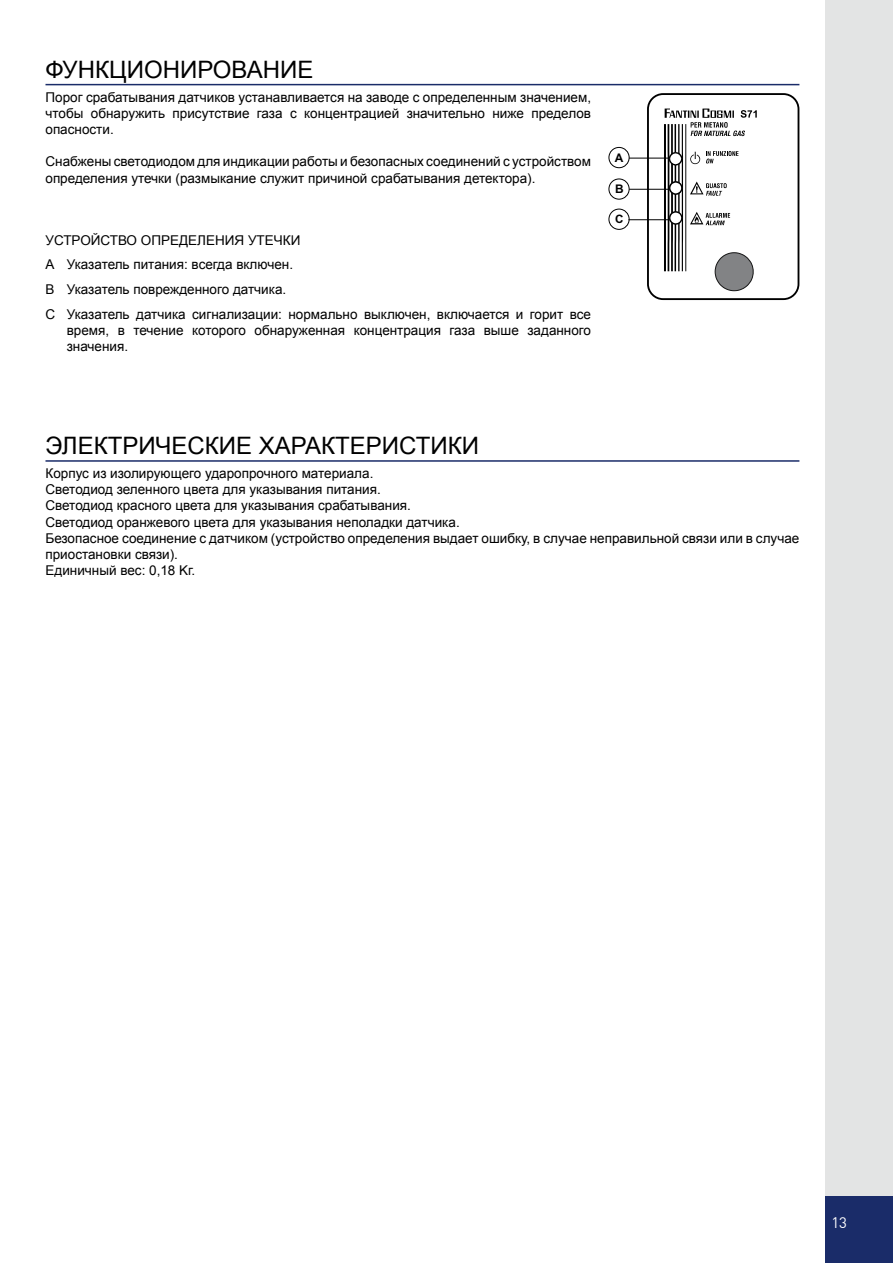
<style>
.page{position:relative;width:893px;height:1263px;background:#fff}
.page>*{position:absolute;margin:0;border:0;box-sizing:border-box;transform-origin:0 0}
.t1{font:24px "Arial";color:#000}
.t2{font:15px "DIN";color:#fff}
.t3{font:13.5px/16.2px "Arial";color:#000}
.t4{font:700 11.85px "Arial";color:#000}
.t5{font:700 11.55px "Arial";color:#000}
</style>
<div class="page">
<div style="left:825px;top:0;width:68px;height:1263px;background:#e3e4e4"></div>
<div style="left:825px;top:1196px;width:68px;height:67px;background:#1a2c69"></div>
<hr style="left:45px;top:460px;width:754px;height:2px;background:#1a2c69">
<hr style="left:45px;top:84px;width:754px;height:1px;background:#1a2c69">
<div style="left:647px;top:93px;width:152px;height:207px;border:2px solid #000;border-radius:15px"></div>
<hr style="left:629px;top:189px;width:48px;height:1px;background:#000">
<div style="left:608px;top:209px;width:21px;height:21px;border:1px solid #000;border-radius:50%"></div>
<hr style="left:628px;top:158px;width:49px;height:1px;background:#000">
<hr style="left:628px;top:219px;width:50px;height:1px;background:#000">
<svg style="left:664px;top:109px;width:93px;height:182px"></svg>
<div style="left:608px;top:147px;width:21px;height:21px;border:1px solid #000;border-radius:50%"></div>
<div style="left:608px;top:179px;width:21px;height:21px;border:1px solid #000;border-radius:50%"></div>
<h1 class="t1" style="left:45px;top:54px;width:269px">ФУН КЦИОН ИРОВАН ИЕ</h1>
<p class="t3" style="left:45px;top:89px;width:547px;text-align:justify">Порог срабатывания датчиков устанавливается на заводе с определенным значением, чтобы обнаружить присутствие газа с концентрацией значительно ниже пределов опасности.</p>
<p class="t3" style="left:45px;top:154px;width:547px">Снабжены светодиодом для индикации работы и безопасных соединений с устройством определения утечки (размыкание служит причиной срабатывания детектора).</p>
<p class="t3" style="left:45px;top:228px;width:547px;line-height:24.8px">УСТРОЙСТВО ОП РЕДЕЛЕН ИЯ УТЕЧКИ<br>A Указатель питания: всегда включен.<br>B Указатель поврежденного датчика.<br>C Указатель датчика сигнализации: нормально выключен, включается и горит все</p>
<p class="t3" style="left:67px;top:322px;width:526px">время, в течение которого обнаруженная концентрация газа выше заданного значения.</p>
<p class="t4" style="left:615px;top:150px;width:10px">A</p>
<p class="t4" style="left:615px;top:181px;width:10px">B</p>
<p class="t5" style="left:615px;top:212px;width:10px">C</p>
<h1 class="t1" style="left:45px;top:430px;width:435px">ЭЛЕКТРИЧЕСКИЕ ХАРАКТЕРИСТИКИ</h1>
<p class="t3" style="left:45px;top:465px;width:755px">Корпус из изолирующего ударопрочного материала.<br>Светодиод зеленного цвета для указывания питания.<br>Светодиод красного цвета для указывания срабатывания.<br>Светодиод оранжевого цвета для указывания неполадки датчика.<br>Безопасное соединение с датчиком (устройство определения выдает ошибку, в случае неправильной связи или в случае приостановки связи).<br>Единичный вес: 0,18 Kг.</p>
<p class="t2" style="left:831px;top:1213px;width:17px">13</p>
</div>
